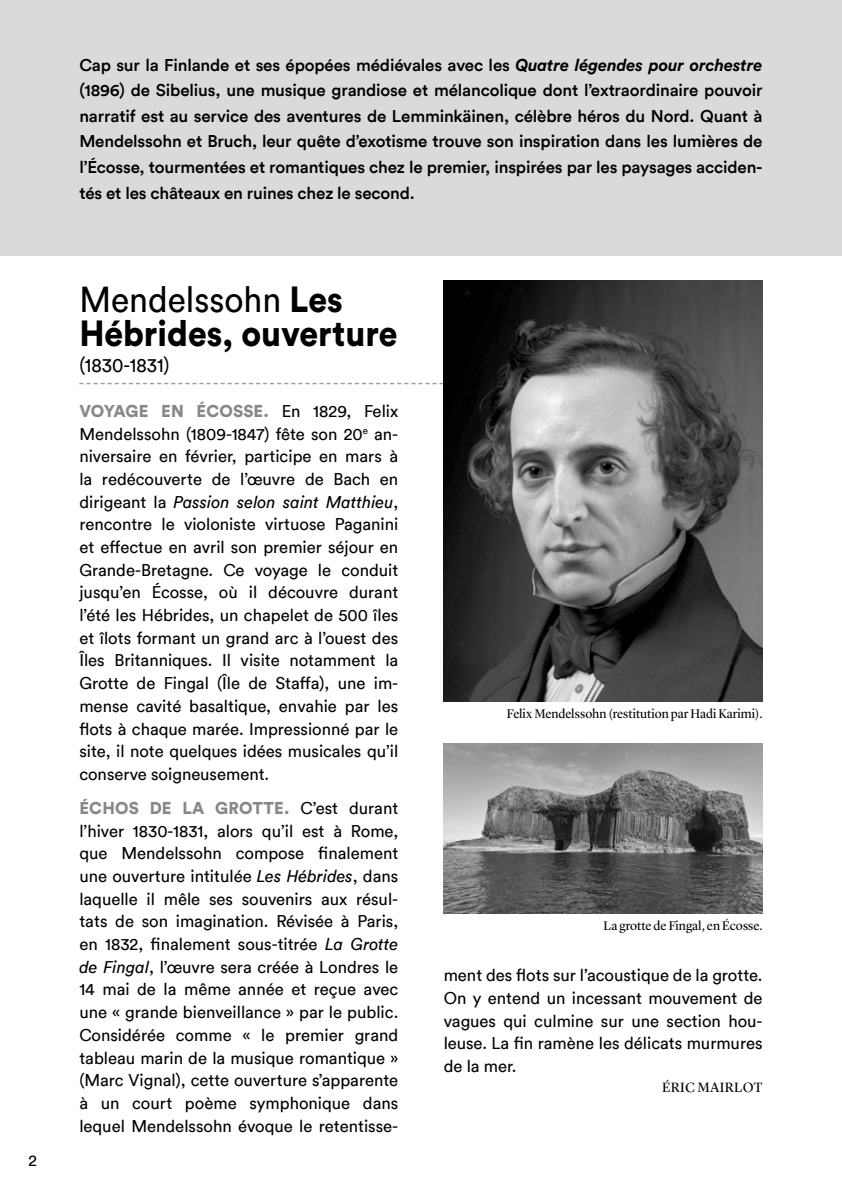
<style>
.page{position:relative;width:842px;height:1191px;background:#fff}
.page>*{position:absolute;margin:0;border:0;box-sizing:border-box;transform-origin:0 0}
.t1{font:900 36px "Circular Std";color:#000;scale:.93 1}
.t2{font:36px "Circular";color:#000;scale:.93 1}
.t3{font:20px "Circular";color:#000;scale:.93 1}
.t4{font:17px/22.6px "Circular";color:#000;text-align:justify}
.t5{font:500 17px/25.6px "Circular";letter-spacing:-.01em;color:#000;text-align:justify}
.t6{font:900 17px "Circular Std";letter-spacing:.01em;color:#878787}
.t7{font:16px "Circular";color:#000}
.t8{font:14px "Lyon Display";letter-spacing:.02em;color:#000}
.t9{font:13px "Lyon Display";color:#000}
.s1{font-family:"Circular Std";font-weight:700;font-style:italic}
.s2{font-family:"Circular Std";font-weight:900}
.s3{font-family:"Circular";font-weight:400;color:#000}
.s4{font-style:italic}
</style>
<div class="page">
<div style="left:0;top:0;width:842px;height:255px;background:#dadada"></div>
<svg style="left:79px;top:383px;width:365px;height:1px"></svg>
<img style="left:444px;top:281px;width:319px;height:421px">
<img style="left:444px;top:743px;width:319px;height:170px">
<p class="t7" style="left:28px;top:1149px;width:10px">2</p>
<p class="t5" style="left:79px;top:51px;width:685px">Cap sur la Finlande et ses épopées médiévales avec les <span class="s1">Quatre légendes pour orchestre </span>(1896) de Sibelius, une musique grandiose et mélancolique dont l’extraordinaire pouvoir narratif est au service des aventures de Lemminkäinen, célèbre héros du Nord. Quant à Mendelssohn et Bruch, leur quête d’exotisme trouve son inspiration dans les lumières de l’Écosse, tourmentées et romantiques chez le premier, inspirées par les paysages acciden&shy;tés et les châteaux en ruines chez le second.</p>
<h1 class="t2" style="left:79px;top:275px;width:285px">Mendelssohn <span class="s2">Les</span></h1>
<h1 class="t1" style="left:79px;top:309px;width:344px">Hébrides, ouverture</h1>
<p class="t3" style="left:79px;top:351px;width:98px">(1830-1831)</p>
<p class="t6" style="left:79px;top:399px;width:320px">VOYAGE EN ÉCOSSE. <span class="s3">En 1829, Felix</span></p>
<p class="t4" style="left:79px;top:421px;width:320px">Mendelssohn (1809-1847) fête son 20<sup>e</sup> an&shy;niversaire en février, participe en mars à la redécouverte de l’œuvre de Bach en dirigeant la <span class="s4">Passion selon saint Matthieu</span>, rencontre le violoniste virtuose Paganini et effectue en avril son premier séjour en Grande-Bretagne. Ce voyage le conduit jusqu’en Écosse, où il découvre durant l’été les Hébrides, un chapelet de 500 îles et îlots formant un grand arc à l’ouest des Îles Britanniques. Il visite notamment la Grotte de Fingal (Île de Staffa), une im&shy;mense cavité basaltique, envahie par les flots à chaque marée. Impressionné par le site, il note quelques idées musicales qu’il conserve soigneusement.</p>
<p class="t6" style="left:79px;top:796px;width:320px">ÉCHOS DE LA GROTTE. <span class="s3">C’est durant</span></p>
<p class="t4" style="left:79px;top:818px;width:320px">l’hiver 1830-1831, alors qu’il est à Rome, que Mendelssohn compose finalement une ouverture intitulée <span class="s4">Les Hébrides</span>, dans laquelle il mêle ses souvenirs aux résul&shy;tats de son imagination. Révisée à Paris, en 1832, finalement sous-titrée <span class="s4">La Grotte de Fingal</span>, l’œuvre sera créée à Londres le 14 mai de la même année et reçue avec une « grande bienveillance » par le public.<br>Considérée comme « le premier grand tableau marin de la musique romantique » (Marc Vignal), cette ouverture s’apparente à un court poème symphonique dans lequel Mendelssohn évoque le retentisse-</p>
<p class="t9" style="left:507px;top:703px;width:257px">Felix Mendelssohn (restitution par Hadi Karimi).</p>
<p class="t9" style="left:604px;top:916px;width:160px">La grotte de Fingal, en Écosse.</p>
<p class="t4" style="left:444px;top:963px;width:320px">ment des flots sur l’acoustique de la grotte.<br>On y entend un incessant mouvement de vagues qui culmine sur une section hou&shy;leuse. La fin ramène les délicats murmures de la mer.</p>
<p class="t8" style="left:662px;top:1076px;width:102px">ÉRIC MAIRLOT</p>
</div>
